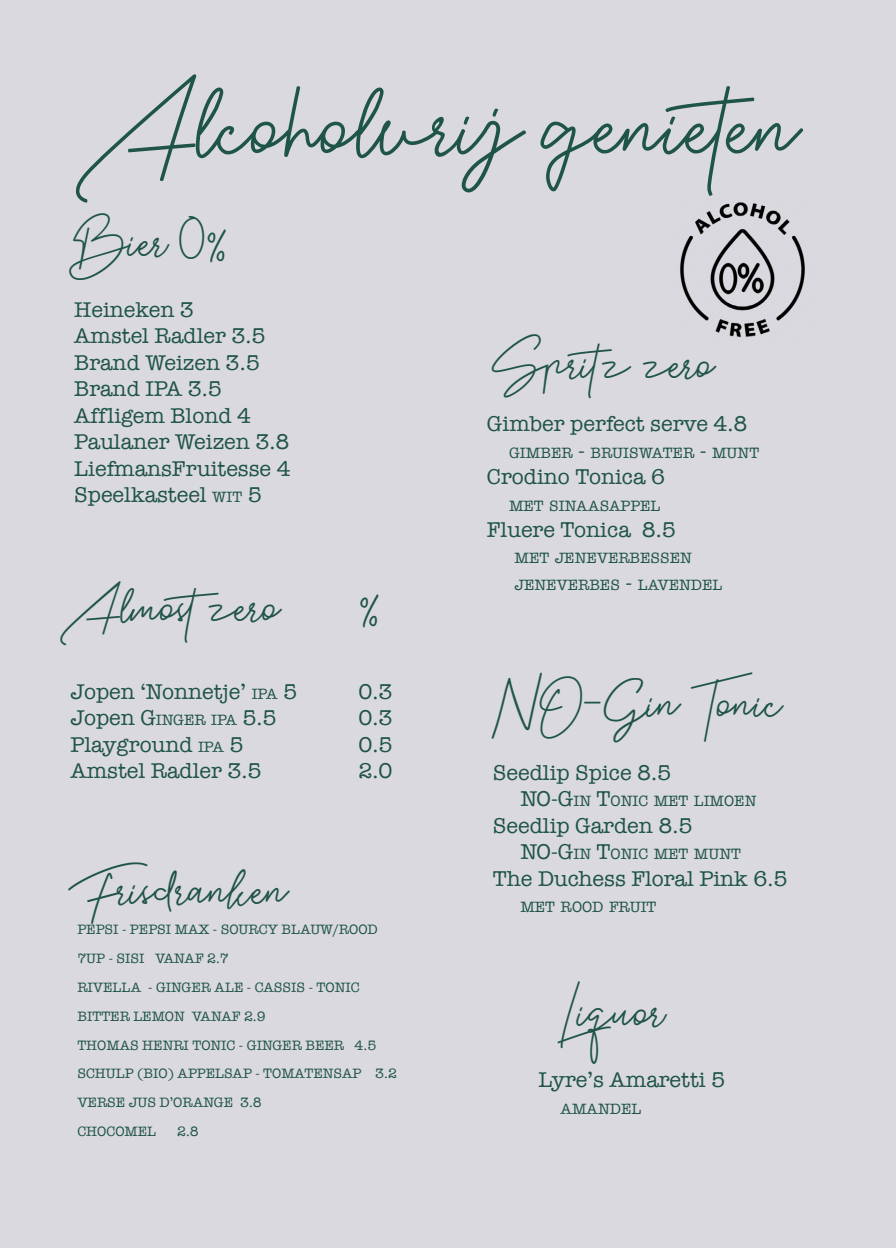
<style>
.page{position:relative;width:896px;height:1248px;background:#fff}
.page>*{position:absolute;margin:0;border:0;box-sizing:border-box;transform-origin:0 0}
.t1{font:96px "Jalliestha Signature DEMO";color:#1f5448}
.t2{font:48px "Jalliestha Signature DEMO";color:#1f5448}
.t3{font:22px "American Typewriter";color:#1f5448}
.t4{font:15.4px "American Typewriter";color:#1f5448}
.t5{font:14px "American Typewriter";color:#1f5448}
.s1{font-size:15.4px}
.s2{font-style:inherit}
.s3{font-size:22px}
</style>
<div class="page">
<div style="left:0;top:0;width:896px;height:1247px;background:#dad9df"></div>
<img style="left:680px;top:202px;width:125px;height:136px">
<p class="t1" style="left:76px;top:71px;width:733px">Alcoholvrij genieten</p>
<p class="t2" style="left:74px;top:214px;width:156px">Bier 0%</p>
<p class="t3" style="left:74px;top:293px;width:121px">Heineken 3</p>
<p class="t3" style="left:74px;top:319px;width:193px">Amstel Radler 3.5</p>
<p class="t3" style="left:74px;top:345px;width:187px">Brand Weizen 3.5</p>
<p class="t3" style="left:74px;top:372px;width:149px">Brand IPA 3.5</p>
<p class="t3" style="left:74px;top:398px;width:178px">Affligem Blond 4</p>
<p class="t3" style="left:74px;top:425px;width:217px">Paulaner Weizen 3.8</p>
<p class="t3" style="left:74px;top:451px;width:218px">LiefmansFruitesse 4</p>
<p class="t3" style="left:74px;top:477px;width:189px">Speelkasteel <span class="s1">WIT</span> 5</p>
<p class="t2" style="left:60px;top:579px;width:222px">Almostzero</p>
<p class="t2" style="left:360px;top:579px;width:23px">%</p>
<p class="t3" style="left:70px;top:674px;width:228px">Jopen ‘Nonnetje’ <span class="s1">IPA</span> 5</p>
<p class="t3" style="left:358px;top:674px;width:36px">0.3</p>
<p class="t3" style="left:70px;top:701px;width:208px">Jopen <span class="s2">G</span><span class="s1">INGER IPA</span> 5.5</p>
<p class="t3" style="left:358px;top:701px;width:36px">0.3</p>
<p class="t3" style="left:70px;top:727px;width:175px">Playground <span class="s1">IPA</span> 5</p>
<p class="t3" style="left:358px;top:727px;width:36px">0.5</p>
<p class="t3" style="left:70px;top:753px;width:193px">Amstel Radler 3.5</p>
<p class="t3" style="left:358px;top:753px;width:36px">2.0</p>
<p class="t2" style="left:70px;top:862px;width:219px">Frisdranken</p>
<p class="t5" style="left:77px;top:918px;width:302px">PEPSI - PEPSI MAX - SOURCY BLAUW/ROOD</p>
<p class="t5" style="left:77px;top:947px;width:153px">7UP - SISI VANAF 2.7</p>
<p class="t5" style="left:77px;top:976px;width:284px">RIVELLA - GINGER ALE - CASSIS - TONIC</p>
<p class="t5" style="left:77px;top:1005px;width:190px">BITTER LEMON VANAF 2.9</p>
<p class="t5" style="left:77px;top:1034px;width:300px">THOMAS HENRI TONIC - GINGER BEER 4.5</p>
<p class="t5" style="left:77px;top:1062px;width:321px">SCHULP (BIO) APPELSAP - TOMATENSAP 3.2</p>
<p class="t5" style="left:77px;top:1091px;width:186px">VERSE JUS D’ORANGE 3.8</p>
<p class="t5" style="left:77px;top:1120px;width:80px">CHOCOMEL</p>
<p class="t5" style="left:177px;top:1120px;width:23px">2.8</p>
<p class="t2" style="left:493px;top:336px;width:224px">Spritz zero</p>
<p class="t3" style="left:487px;top:407px;width:262px">Gimber perfect serve 4.8</p>
<p class="t4" style="left:509px;top:441px;width:252px">GIMBER <span class="s3">-</span> BRUISWATER <span class="s3">-</span> MUNT</p>
<p class="t3" style="left:487px;top:460px;width:180px">Crodino Tonica 6</p>
<p class="t4" style="left:509px;top:493px;width:153px">MET SINAASAPPEL</p>
<p class="t3" style="left:487px;top:513px;width:190px">Fluere Tonica 8.5</p>
<p class="t4" style="left:514px;top:546px;width:179px">MET JENEVERBESSEN</p>
<p class="t4" style="left:514px;top:573px;width:209px">JENEVERBES <span class="s3">-</span> LAVENDEL</p>
<p class="t2" style="left:493px;top:675px;width:291px">NO-Gin Tonic</p>
<p class="t3" style="left:493px;top:755px;width:180px">Seedlip Spice 8.5</p>
<p class="t4" style="left:520px;top:789px;width:238px"><span class="s3">NO-G</span>IN <span class="s3">T</span>ONIC MET LIMOEN</p>
<p class="t3" style="left:493px;top:808px;width:201px">Seedlip Garden 8.5</p>
<p class="t4" style="left:520px;top:842px;width:222px"><span class="s3">NO-G</span>IN <span class="s3">T</span>ONIC MET MUNT</p>
<p class="t3" style="left:493px;top:861px;width:296px">The Duchess Floral Pink 6.5</p>
<p class="t4" style="left:520px;top:895px;width:137px">MET ROOD FRUIT</p>
<p class="t2" style="left:563px;top:984px;width:103px">Liquor</p>
<p class="t3" style="left:538px;top:1063px;width:188px">Lyre’s Amaretti 5</p>
<p class="t4" style="left:560px;top:1096px;width:82px">AMANDEL</p>
</div>
